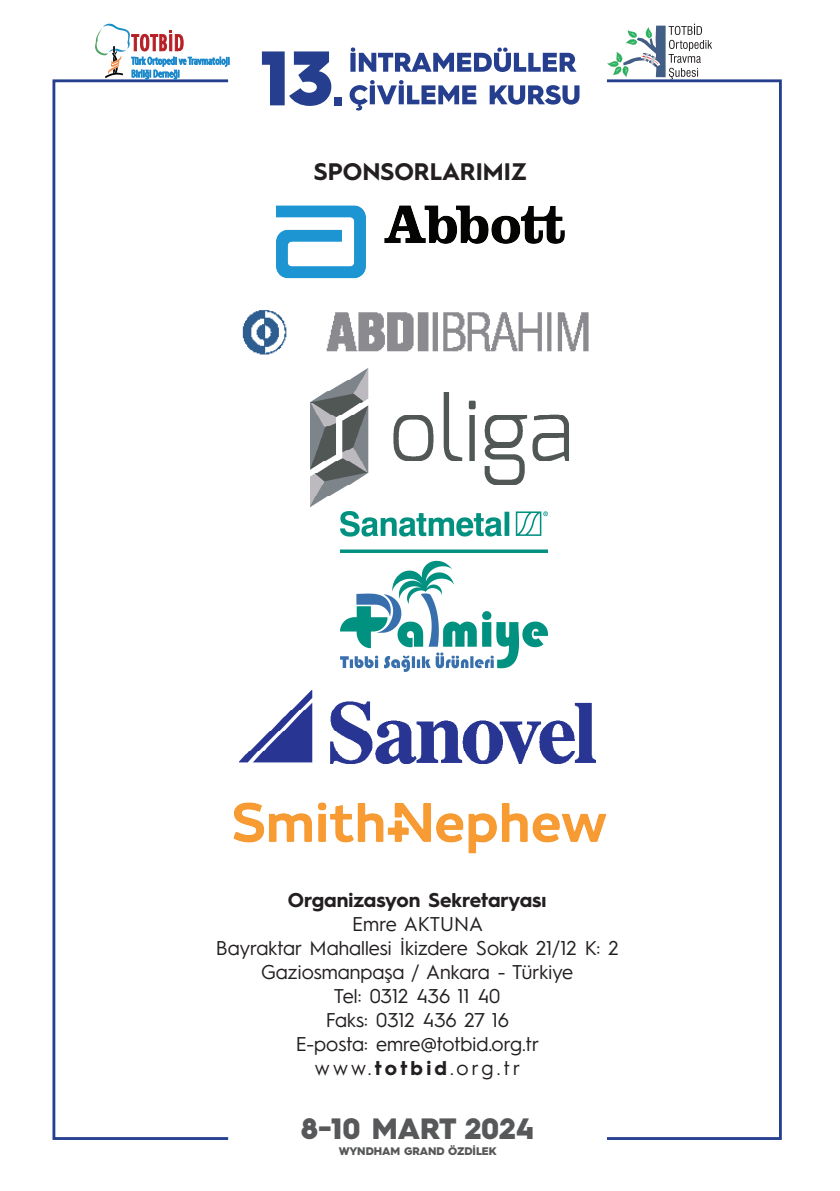
<style>
.page{position:relative;width:840px;height:1191px;background:#fff}
.page>*{position:absolute;margin:0;border:0;box-sizing:border-box;transform-origin:0 0}
.t1{font:900 77.4px "Hurme Geometric Sans 4";color:#253f8e}
.t2{font:900 29.6px "Hurme Geometric Sans 4";color:#57585a}
.t3{font:700 24px "Hurme Geometric Sans 1";color:#231f20}
.t4{font:20px/24px "Hurme Geometric Sans 1";color:#231f20;text-align:center}
.t5{font:700 20px "Hurme Geometric Sans 1";color:#231f20}
.t6{font:900 11px "Hurme Geometric Sans 4";color:#57585a}
.s1{font-weight:700}
</style>
<div class="page">
<div style="left:52px;top:79px;width:177px;height:1061px;border:3px solid #253f8e"></div>
<div style="left:605px;top:79px;width:176px;height:1061px;border:3px solid #253f8e"></div>
<svg style="left:607px;top:24px;width:104px;height:55px"></svg>
<svg style="left:95px;top:24px;width:134px;height:55px"></svg>
<svg style="left:349px;top:80px;width:230px;height:30px"></svg>
<svg style="left:350px;top:47px;width:226px;height:25px"></svg>
<div style="left:334px;top:97px;width:8px;height:9px;background:#253f8e"></div>
<img style="left:233px;top:802px;width:373px;height:51px">
<img style="left:310px;top:369px;width:258px;height:138px">
<img style="left:276px;top:205px;width:289px;height:74px">
<img style="left:242px;top:310px;width:347px;height:45px">
<img style="left:240px;top:690px;width:355px;height:73px">
<img style="left:340px;top:512px;width:207px;height:159px">
<h1 class="t1" style="left:259px;top:24px;width:75px">13</h1>
<p class="t3" style="left:314px;top:155px;width:214px">SPONSORLARIMIZ</p>
<p class="t5" style="left:287px;top:886px;width:260px">Organizasyon Sekretaryası</p>
<p class="t4" style="left:216px;top:910px;width:404px">Emre AKTUNA<br>Bayraktar Mahallesi İkizdere Sokak 21/12 K: 2<br>Gaziosmanpaşa / Ankara - Türkiye<br>Tel: 0312 436 11 40<br>Faks: 0312 436 27 16<br>E-posta: emre@totbid.org.tr www.<span class="s1">totbid</span>.org.tr</p>
<h2 class="t2" style="left:300px;top:1107px;width:235px">8-10 MART 2024</h2>
<p class="t6" style="left:338px;top:1143px;width:159px">WYNDHAM GRAND ÖZDİLEK</p>
</div>
